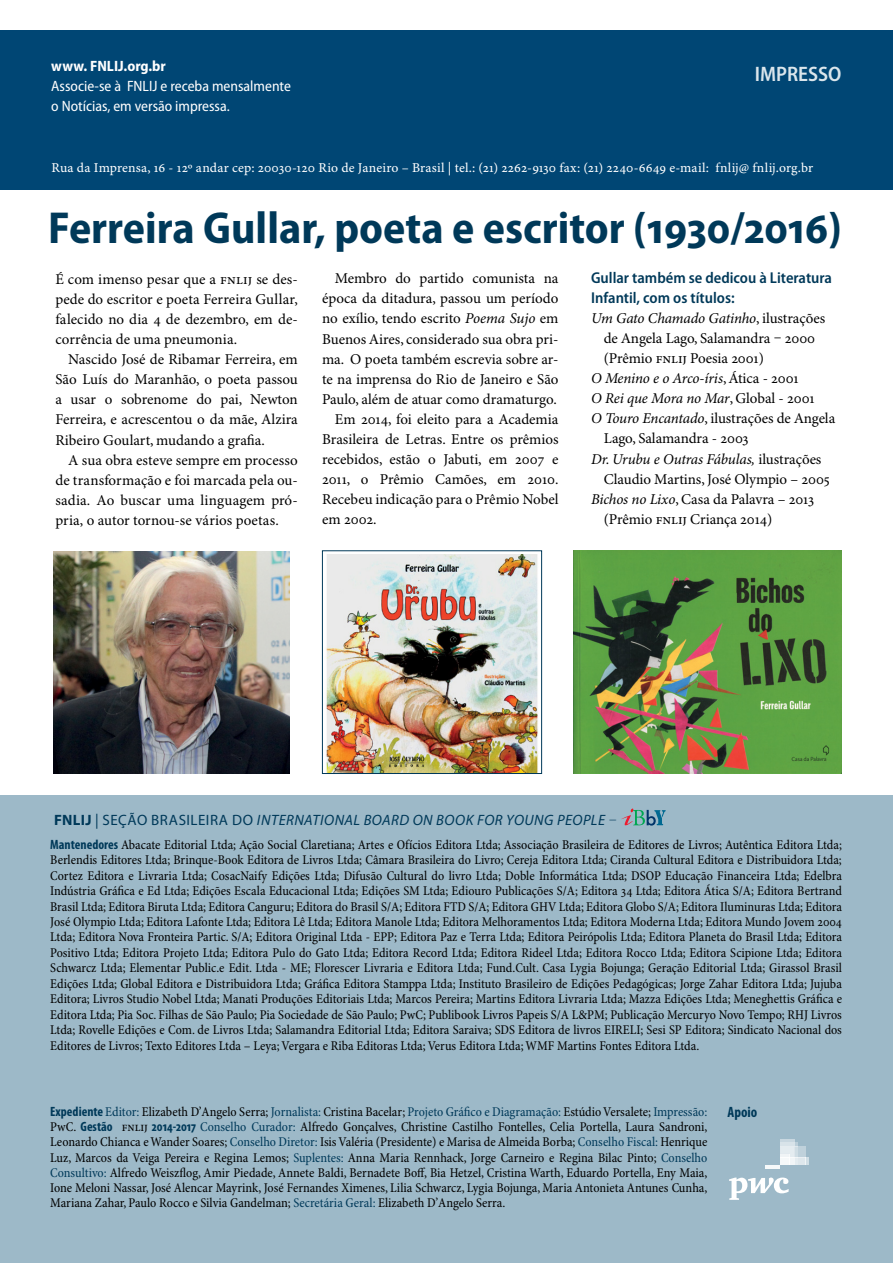
<style>
.page{position:relative;width:893px;height:1263px;background:#fff}
.page>*{position:absolute;margin:0;border:0;box-sizing:border-box;transform-origin:0 0}
.t1{font:700 semi-condensed 45px "Myriad Pro";color:#003959}
.t2{font:600 semi-condensed 21px "Myriad Pro";color:#dbe6ec}
.t3{font:600 semi-condensed 15.75px/20.1px "Myriad Pro";color:#003959}
.t4{font:15px/20.1px "Minion Pro";color:#000;text-align:justify}
.t5{font:italic 15px "Minion Pro";letter-spacing:-.015em;color:#000}
.t6{font:italic 15px "Myriad Pro";letter-spacing:.035em;color:#003959}
.t7{font:semi-condensed 15px/20.1px "Myriad Pro";color:#fff}
.t8{font:700 semi-condensed 15px "Myriad Pro";color:#fff}
.t9{font:700 condensed 15px "Myriad Pro";color:#003959}
.t10{font:condensed 13.5px/15.5px "Minion Pro";color:#000;text-align:justify}
.t11{font:13.5px "Minion Pro Capt";letter-spacing:.01em;color:#fff}
.s1{font-style:normal}
.s2{font-style:italic}
.s3{font-weight:700;font-style:normal}
.s4{font-weight:300;font-style:normal}
.s5{font-family:"Myriad Pro";font-weight:700;color:#003959}
.s6{color:#003959}
</style>
<div class="page">
<div style="left:0;top:795px;width:893px;height:468px;background:#9db9c8"></div>
<div style="left:0;top:30px;width:893px;height:159px;background:#004674"></div>
<svg style="left:621px;top:808px;width:45px;height:18px"></svg>
<svg style="left:729px;top:1177px;width:60px;height:23px"></svg>
<svg style="left:805px;top:1158px;width:4px;height:7px"></svg>
<div style="left:798px;top:1146px;width:7px;height:12px;background:#bfd1db"></div>
<hr style="left:765px;top:1165px;width:15px;height:4px;background:#f6f9fa">
<div style="left:798px;top:1158px;width:7px;height:7px;background:#dee7ec"></div>
<hr style="left:780px;top:1139px;width:15px;height:3px;background:#fff">
<svg style="left:780px;top:1142px;width:18px;height:23px"></svg>
<img style="left:53px;top:551px;width:237px;height:223px">
<img style="left:574px;top:550px;width:267px;height:224px">
<img style="left:326px;top:554px;width:212px;height:218px">
<div style="left:322px;top:550px;width:220px;height:224px;border:1px solid #003959"></div>
<p class="t8" style="left:51px;top:56px;width:116px">www. FNLIJ.org.br</p>
<p class="t7" style="left:51px;top:76px;width:241px">Associe-se à FNLIJ e receba mensalmente o Notícias, em versão impressa.</p>
<h2 class="t2" style="left:755px;top:63px;width:88px">IMPRESSO</h2>
<p class="t11" style="left:52px;top:159px;width:763px">Rua da Imprensa, 16 - 12º andar cep: 20030-120 Rio de Janeiro – Brasil | tel.: (21) 2262-9130 fax: (21) 2240-6649 e-mail: fnlij@ fnlij.org.br</p>
<h1 class="t1" style="left:48px;top:199px;width:795px">Ferreira Gullar, poeta e escritor (1930/2016)</h1>
<p class="t4" style="left:55px;top:270px;width:244px">É com imenso pesar que a FNLIJ se des&shy;pede do escritor e poeta Ferreira Gullar, falecido no dia 4 de dezembro, em de&shy;corrência de uma pneumonia.</p>
<p class="t4" style="left:55px;top:350px;width:244px;text-indent:13px">Nascido José de Ribamar Ferreira, em São Luís do Maranhão, o poeta passou a usar o sobrenome do pai, Newton Ferreira, e acrescentou o da mãe, Alzira Ribeiro Goulart, mudando a grafia.</p>
<p class="t4" style="left:55px;top:450px;width:244px;text-indent:13px">A sua obra esteve sempre em processo de transformação e foi marcada pela ou&shy;sadia. Ao buscar uma linguagem pró&shy;pria, o autor tornou-se vários poetas.</p>
<p class="t3" style="left:591px;top:268px;width:242px">Gullar também se dedicou à Literatura<br>Infantil, com os títulos:</p>
<p class="t5" style="left:591px;top:309px;width:236px">Um Gato Chamado Gatinho<span class="s1">, ilustrações</span></p>
<p class="t4" style="left:604px;top:329px;width:213px">de Angela Lago, Salamandra – 2000</p>
<p class="t4" style="left:604px;top:349px;width:162px">(Prêmio FNLIJ Poesia 2001)</p>
<p class="t5" style="left:591px;top:369px;width:209px">O Menino e o Arco-íris<span class="s1">, Ática - 2001</span></p>
<p class="t5" style="left:591px;top:389px;width:225px">O Rei que Mora no Mar<span class="s1">, Global - 2001</span></p>
<p class="t4" style="left:591px;top:409px;width:246px"><span class="s2">O Touro Encantado</span>, ilustrações de Angela</p>
<p class="t4" style="left:604px;top:429px;width:146px">Lago, Salamandra - 2003</p>
<p class="t5" style="left:591px;top:450px;width:232px">Dr. Urubu e Outras Fábulas, <span class="s1">ilustrações</span></p>
<p class="t4" style="left:604px;top:469px;width:228px">Claudio Martins, José Olympio – 2005</p>
<p class="t4" style="left:591px;top:489px;width:225px"><span class="s2">Bichos no Lixo</span>, Casa da Palavra – 2013</p>
<p class="t4" style="left:604px;top:510px;width:170px">(Prêmio FNLIJ Criança 2014)</p>
<p class="t4" style="left:335px;top:269px;width:225px">Membro do partido comunista na</p>
<p class="t4" style="left:322px;top:289px;width:238px">época da ditadura, passou um período</p>
<p class="t4" style="left:322px;top:309px;width:238px">no exílio, tendo escrito <span class="s2">Poema Sujo</span> em</p>
<p class="t4" style="left:322px;top:329px;width:238px">Buenos Aires, considerado sua obra pri-</p>
<p class="t4" style="left:322px;top:349px;width:238px">ma. O poeta também escrevia sobre ar-</p>
<p class="t4" style="left:322px;top:369px;width:238px">te na imprensa do Rio de Janeiro e São</p>
<p class="t4" style="left:322px;top:390px;width:236px">Paulo, além de atuar como dramaturgo.</p>
<p class="t4" style="left:335px;top:410px;width:225px">Em 2014, foi eleito para a Academia</p>
<p class="t4" style="left:322px;top:430px;width:238px">Brasileira de Letras. Entre os prêmios</p>
<p class="t4" style="left:322px;top:450px;width:238px">recebidos, estão o Jabuti, em 2007 e</p>
<p class="t4" style="left:322px;top:470px;width:238px">2011, o Prêmio Camões, em 2010.</p>
<p class="t4" style="left:322px;top:490px;width:238px">Recebeu indicação para o Prêmio Nobel</p>
<p class="t4" style="left:322px;top:510px;width:56px">em 2002.</p>
<p class="t6" style="left:54px;top:811px;width:564px"><span class="s3">FNLIJ</span> <span class="s1">| SEÇÃO BRASILEIRA DO</span> INTERNATIONAL BOARD ON BOOK FOR YOUNG PEOPLE <span class="s4">–</span></p>
<p class="t10" style="left:50px;top:837px;width:793px"><span class="s5">Mantenedores</span> Abacate Editorial Ltda; Ação Social Claretiana; Artes e Ofícios Editora Ltda; Associação Brasileira de Editores de Livros; Autêntica Editora Ltda; Berlendis Editores Ltda; Brinque-Book Editora de Livros Ltda; Câmara Brasileira do Livro; Cereja Editora Ltda; Ciranda Cultural Editora e Distribuidora Ltda; Cortez Editora e Livraria Ltda; CosacNaify Edições Ltda; Difusão Cultural do livro Ltda; Doble Informática Ltda; DSOP Educação Financeira Ltda; Edelbra Indústria Gráfica e Ed Ltda; Edições Escala Educacional Ltda; Edições SM Ltda; Ediouro Publicações S/A; Editora 34 Ltda; Editora Ática S/A; Editora Bertrand Brasil Ltda; Editora Biruta Ltda; Editora Canguru; Editora do Brasil S/A; Editora FTD S/A; Editora GHV Ltda; Editora Globo S/A; Editora Iluminuras Ltda; Editora José Olympio Ltda; Editora Lafonte Ltda; Editora Lê Ltda; Editora Manole Ltda; Editora Melhoramentos Ltda; Editora Moderna Ltda; Editora Mundo Jovem 2004<br>Ltda; Editora Nova Fronteira Partic. S/A; Editora Original Ltda - EPP; Editora Paz e Terra Ltda; Editora Peirópolis Ltda; Editora Planeta do Brasil Ltda; Editora Positivo Ltda; Editora Projeto Ltda; Editora Pulo do Gato Ltda; Editora Record Ltda; Editora Rideel Ltda; Editora Rocco Ltda; Editora Scipione Ltda; Editora Schwarcz Ltda; Elementar Public.e Edit. Ltda - ME; Florescer Livraria e Editora Ltda; Fund.Cult. Casa Lygia Bojunga; Geração Editorial Ltda; Girassol Brasil Edições Ltda; Global Editora e Distribuidora Ltda; Gráfica Editora Stamppa Ltda; Instituto Brasileiro de Edições Pedagógicas; Jorge Zahar Editora Ltda; Jujuba Editora; Livros Studio Nobel Ltda; Manati Produções Editoriais Ltda; Marcos Pereira; Martins Editora Livraria Ltda; Mazza Edições Ltda; Meneghettis Gráfica e Editora Ltda; Pia Soc. Filhas de São Paulo; Pia Sociedade de São Paulo; PwC; Publibook Livros Papeis S/A L&amp;PM; Publicação Mercuryo Novo Tempo; RHJ Livros Ltda; Rovelle Edições e Com. de Livros Ltda; Salamandra Editorial Ltda; Editora Saraiva; SDS Editora de livros EIRELI; Sesi SP Editora; Sindicato Nacional dos Editores de Livros; Texto Editores Ltda – Leya; Vergara e Riba Editoras Ltda; Verus Editora Ltda; WMF Martins Fontes Editora Ltda.</p>
<p class="t10" style="left:50px;top:1105px;width:659px"><span class="s5">Expediente</span> <span class="s6">Editor:</span> Elizabeth D’Angelo Serra; <span class="s6">Jornalista:</span> Cristina Bacelar; <span class="s6">Projeto Gráfico e Diagramação:</span> Estúdio Versalete; <span class="s6">Impressão:</span></p>
<p class="t9" style="left:727px;top:1103px;width:31px">Apoio</p>
<p class="t10" style="left:50px;top:1120px;width:659px">PwC. <span class="s5">Gestão</span> FNLIJ <span class="s5">2014-2017</span> <span class="s6">Conselho Curador:</span> Alfredo Gonçalves, Christine Castilho Fontelles, Celia Portella, Laura Sandroni, Leonardo Chianca e Wander Soares; <span class="s6">Conselho Diretor:</span> Isis Valéria (Presidente) e Marisa de Almeida Borba; <span class="s6">Conselho Fiscal:</span> Henrique Luz, Marcos da Veiga Pereira e Regina Lemos; <span class="s6">Suplentes:</span> Anna Maria Rennhack, Jorge Carneiro e Regina Bilac Pinto; <span class="s6">Conselho Consultivo:</span> Alfredo Weiszflog, Amir Piedade, Annete Baldi, Bernadete Boff, Bia Hetzel, Cristina Warth, Eduardo Portella, Eny Maia, Ione Meloni Nassar, José Alencar Mayrink, José Fernandes Ximenes, Lilia Schwarcz, Lygia Bojunga, Maria Antonieta Antunes Cunha, Mariana Zahar, Paulo Rocco e Silvia Gandelman; <span class="s6">Secretária Geral:</span> Elizabeth D’Angelo Serra.</p>
</div>
